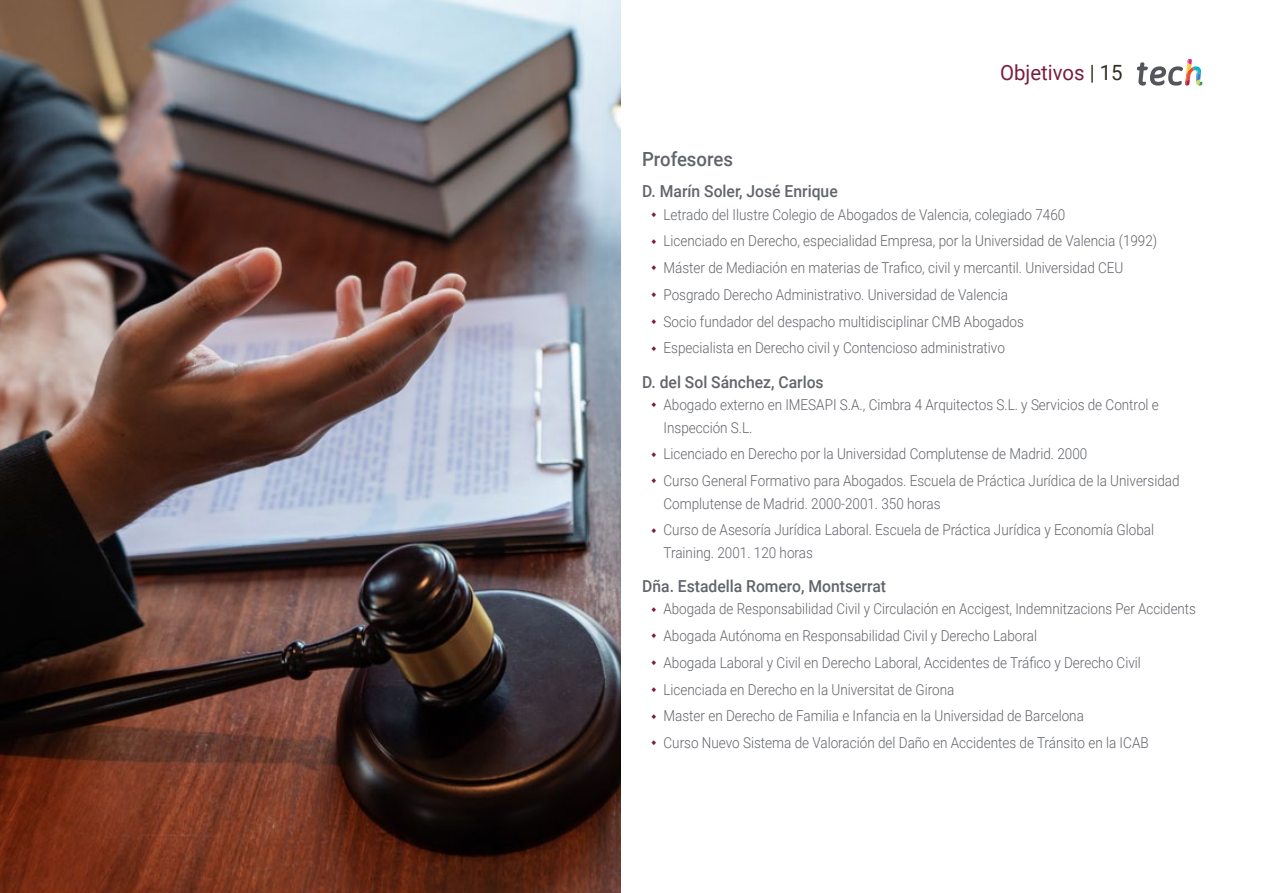
<style>
.page{position:relative;width:1263px;height:893px;background:#fff}
.page>*{position:absolute;margin:0;border:0;box-sizing:border-box;transform-origin:0 0}
.t1{font:21px "Roboto";color:#791e3c}
.t2{font:500 19.5px "Roboto";color:#61646a;scale:.95 1}
.t3{font:500 16.5px "Roboto";color:#61646a;scale:.95 1}
.t4{font:300 15px/26.7px "Roboto";color:#61646a;scale:.9 1}
.t5{font:300 15px/26.7px "Roboto";color:#61646a;scale:.89 1}
.s1{color:#312e20}
</style>
<div class="page">
<svg style="left:1137px;top:59px;width:65px;height:27px"></svg>
<img style="left:0;top:0;width:621px;height:893px">
<h1 class="t1" style="left:1000px;top:57px;width:124px">Objetivos <span class="s1">| 15</span></h1>
<h2 class="t2" style="left:642px;top:145px;width:97px">Profesores</h2>
<p class="t3" style="left:642px;top:180px;width:207px">D. Marín Soler, José Enrique</p>
<p class="t4" style="left:663px;top:200px;width:550px">Letrado del Ilustre Colegio de Abogados de Valencia, colegiado 7460<br>Licenciado en Derecho, especialidad Empresa, por la Universidad de Valencia (1992)<br>Máster de Mediación en materias de Trafico, civil y mercantil. Universidad CEU Posgrado Derecho Administrativo. Universidad de Valencia<br>Socio fundador del despacho multidisciplinar CMB Abogados<br>Especialista en Derecho civil y Contencioso administrativo</p>
<p class="t3" style="left:642px;top:370px;width:193px">D. del Sol Sánchez, Carlos</p>
<p class="t4" style="left:663px;top:393px;width:552px;line-height:22.5px">Abogado externo en IMESAPI S.A., Cimbra 4 Arquitectos S.L. y Servicios de Control e<br>Inspección S.L.</p>
<p class="t4" style="left:663px;top:440px;width:575px">Licenciado en Derecho por la Universidad Complutense de Madrid. 2000<br>Curso General Formativo para Abogados. Escuela de Práctica Jurídica de la Universidad</p>
<p class="t4" style="left:663px;top:489px;width:547px">Complutense de Madrid. 2000-2001. 350 horas<br>Curso de Asesoría Jurídica Laboral. Escuela de Práctica Jurídica y Economía Global</p>
<p class="t4" style="left:663px;top:538px;width:168px">Training. 2001. 120 horas</p>
<p class="t3" style="left:642px;top:575px;width:258px">Dña. Estadella Romero, Montserrat</p>
<p class="t5" style="left:663px;top:595px;width:600px">Abogada de Responsabilidad Civil y Circulación en Accigest, Indemnitzacions Per Accidents Abogada Autónoma en Responsabilidad Civil y Derecho Laboral<br>Abogada Laboral y Civil en Derecho Laboral, Accidentes de Tráfico y Derecho Civil Licenciada en Derecho en la Universitat de Girona<br>Master en Derecho de Familia e Infancia en la Universidad de Barcelona<br>Curso Nuevo Sistema de Valoración del Daño en Accidentes de Tránsito en la ICAB</p>
</div>
